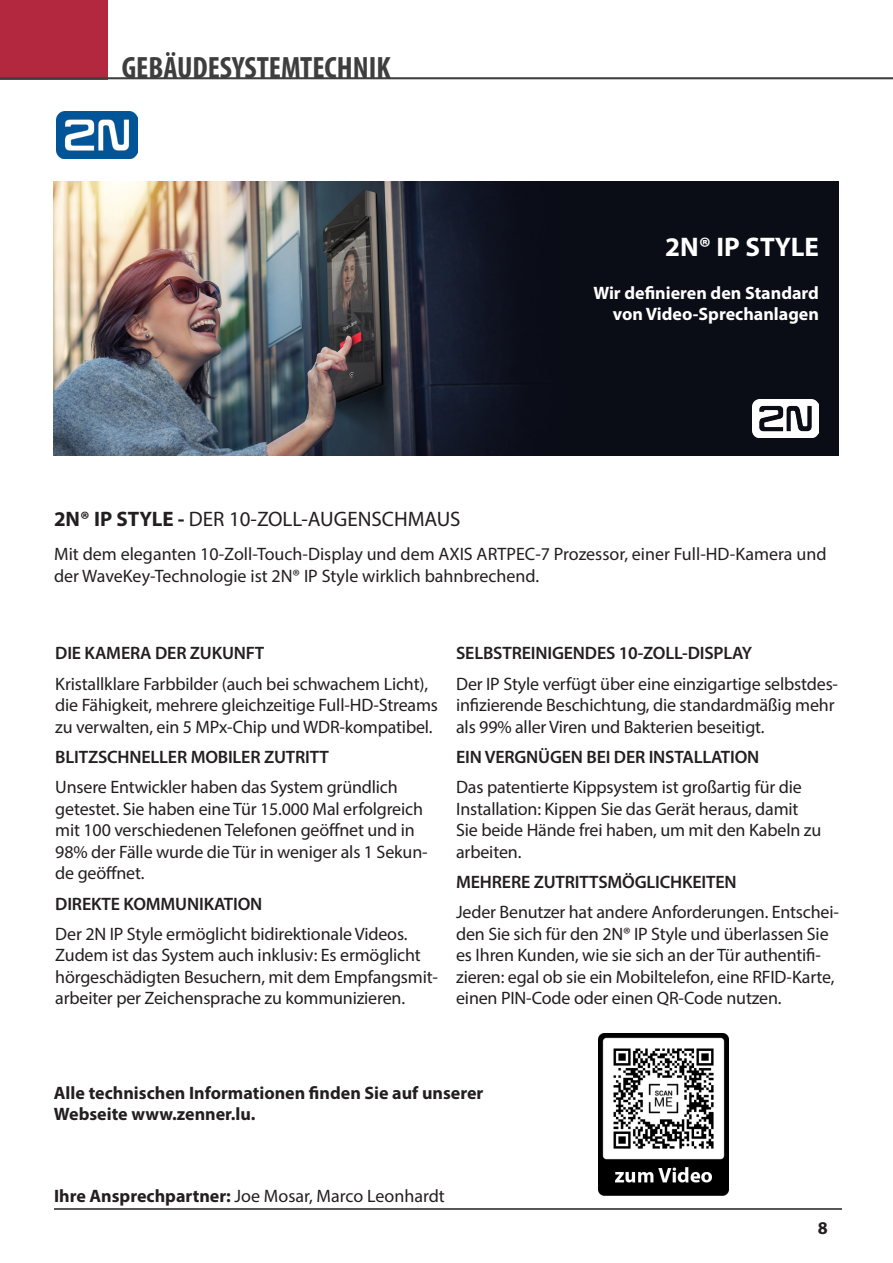
<style>
.page{position:relative;width:893px;height:1263px;background:#fff}
.page>*{position:absolute;margin:0;border:0;box-sizing:border-box;transform-origin:0 0}
.t1{font:700 condensed 30.9px "Myriad Pro";color:#3e3e3f}
.t2{font:700 27px "Myriad Pro";color:#fff}
.t3{font:21px "Myriad Pro";color:#231f20}
.t4{font:18px/21.6px "Myriad Pro";letter-spacing:-.01em;color:#231f20}
.t5{font:600 18px "Myriad Pro";letter-spacing:-.01em;color:#231f20}
.t6{font:700 18px "Myriad Pro";color:#231f20}
.t7{font:700 18px "Myriad Pro";color:#fff}
.s1{font-weight:700}
</style>
<div class="page">
<hr style="left:54px;top:1208px;width:788px;height:2px;background:#231f20">
<div style="left:0;top:0;width:108px;height:79px;background:#b3283f"></div>
<hr style="left:0;top:77px;width:893px;height:2px;background:#3e3e3f">
<img style="left:54px;top:182px;width:785px;height:273px">
<img style="left:57px;top:112px;width:80px;height:47px">
<img style="left:752px;top:399px;width:66px;height:38px">
<img style="left:598px;top:1034px;width:131px;height:162px">
<p class="t1" style="left:122px;top:48px;width:270px">GEBÄUDESYSTEMTECHNIK</p>
<p class="t2" style="left:665px;top:229px;width:155px">2N® IP STYLE</p>
<p class="t7" style="left:593px;top:281px;width:227px">Wir definieren den Standard</p>
<p class="t7" style="left:613px;top:303px;width:208px">von Video-Sprechanlagen</p>
<p class="t3" style="left:54px;top:506px;width:408px"><span class="s1">2N® IP STYLE -</span> DER 10-ZOLL-AUGENSCHMAUS</p>
<p class="t4" style="left:54px;top:543px;width:774px">Mit dem eleganten 10-Zoll-Touch-Display und dem AXIS ARTPEC-7 Prozessor, einer Full-HD-Kamera und der WaveKey-Technologie ist 2N® IP Style wirklich bahnbrechend.</p>
<p class="t5" style="left:55px;top:642px;width:210px">DIE KAMERA DER ZUKUNFT</p>
<p class="t4" style="left:55px;top:672px;width:384px">Kristallklare Farbbilder (auch bei schwachem Licht), die Fähigkeit, mehrere gleichzeitige Full-HD-Streams zu verwalten, ein 5 MPx-Chip und WDR-kompatibel.</p>
<p class="t5" style="left:55px;top:745px;width:275px">BLITZSCHNELLER MOBILER ZUTRITT</p>
<p class="t4" style="left:55px;top:776px;width:374px">Unsere Entwickler haben das System gründlich getestet. Sie haben eine Tür 15.000 Mal erfolgreich mit 100 verschiedenen Telefonen geöffnet und in 98% der Fälle wurde die Tür in weniger als 1 Sekun&shy;de geöffnet.</p>
<p class="t5" style="left:55px;top:892px;width:209px">DIREKTE KOMMUNIKATION</p>
<p class="t4" style="left:55px;top:922px;width:384px">Der 2N IP Style ermöglicht bidirektionale Videos.<br>Zudem ist das System auch inklusiv: Es ermöglicht hörgeschädigten Besuchern, mit dem Empfangsmit&shy;arbeiter per Zeichensprache zu kommunizieren.</p>
<p class="t5" style="left:456px;top:642px;width:298px">SELBSTREINIGENDES 10-ZOLL-DISPLAY</p>
<p class="t4" style="left:456px;top:672px;width:383px">Der IP Style verfügt über eine einzigartige selbstdes&shy;infizierende Beschichtung, die standardmäßig mehr</p>
<p class="t4" style="left:456px;top:716px;width:310px">als 99% aller Viren und Bakterien beseitigt.</p>
<p class="t5" style="left:456px;top:745px;width:305px">EIN VERGNÜGEN BEI DER INSTALLATION</p>
<p class="t4" style="left:456px;top:776px;width:367px">Das patentierte Kippsystem ist großartig für die Installation: Kippen Sie das Gerät heraus, damit Sie beide Hände frei haben, um mit den Kabeln zu arbeiten.</p>
<p class="t5" style="left:456px;top:870px;width:282px">MEHRERE ZUTRITTSMÖGLICHKEITEN</p>
<p class="t4" style="left:456px;top:901px;width:384px">Jeder Benutzer hat andere Anforderungen. Entschei&shy;den Sie sich für den 2N® IP Style und überlassen Sie es Ihren Kunden, wie sie sich an der Tür authentifi&shy;zieren: egal ob sie ein Mobiltelefon, eine RFID-Karte, einen PIN-Code oder einen QR-Code nutzen.</p>
<p class="t6" style="left:54px;top:1081px;width:431px">Alle technischen Informationen finden Sie auf unserer</p>
<p class="t6" style="left:54px;top:1102px;width:203px">Webseite www.zenner.lu.</p>
<p class="t4" style="left:54px;top:1184px;width:392px"><span class="s1">Ihre Ansprechpartner:</span> Joe Mosar, Marco Leonhardt</p>
<p class="t6" style="left:818px;top:1216px;width:11px">8</p>
</div>
